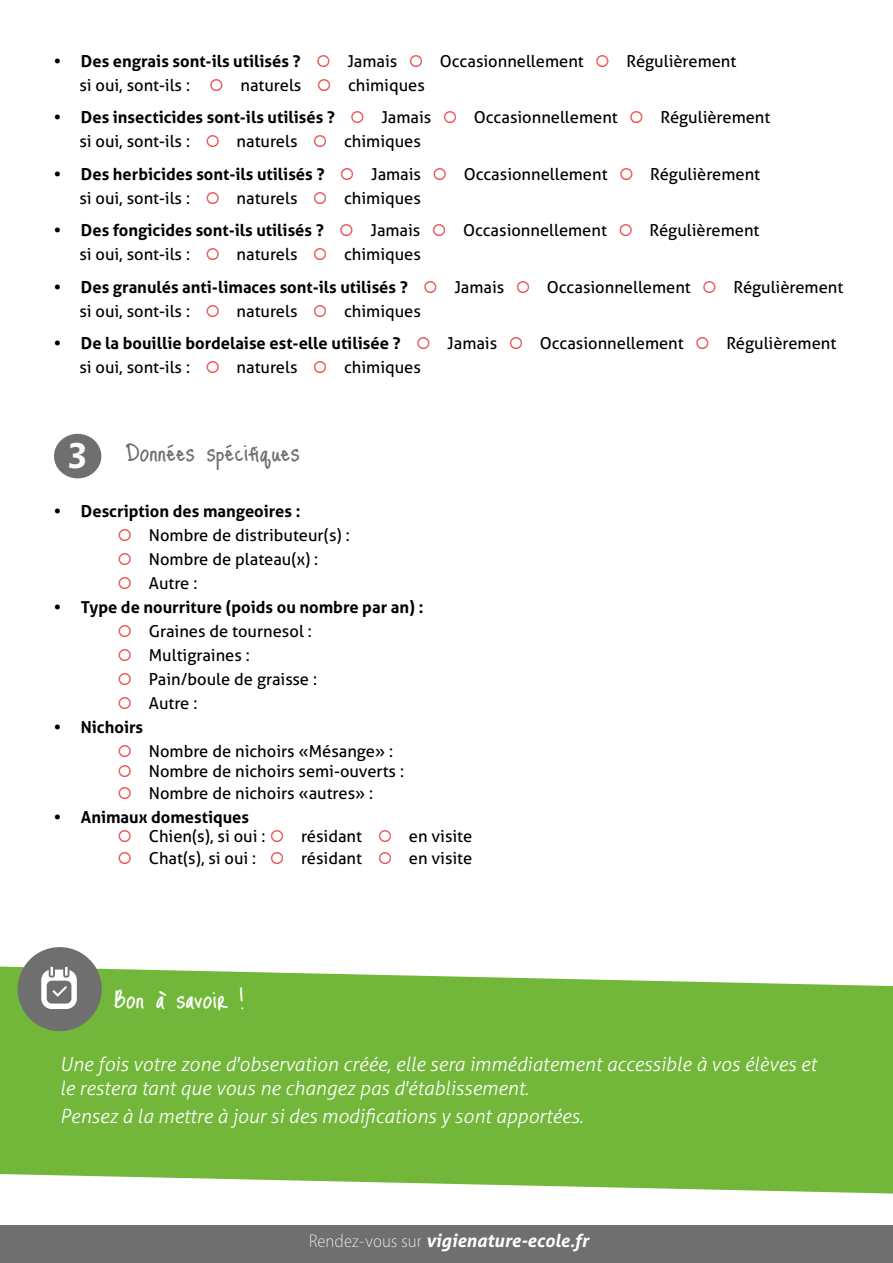
<style>
.page{position:relative;width:893px;height:1263px;background:#fff}
.page>*{position:absolute;margin:0;border:0;box-sizing:border-box;transform-origin:0 0}
.t1{font:39px "Just Me Again Down Here";color:#706f6f}
.t2{font:39px "Just Me Again Down Here";color:#fff}
.t3{font:italic 300 19.5px/24px "Aller";color:#fff}
.t4{font:italic 700 18px "Aller";color:#fff}
.t5{font:16.5px/24px "Aller";color:#000}
.t6{font:700 16.5px "Aller";color:#000}
.s1{font-weight:700}
.s2{color:#e94545}
.s3{font-family:"Vegur";font-weight:300;font-style:normal}
</style>
<div class="page">
<div style="left:54px;top:434px;width:47px;height:44px;background:#706f6f;border-radius:50%"></div>
<div style="left:0;top:1225px;width:893px;height:38px;background:#706f6f"></div>
<svg style="left:0;top:966px;width:893px;height:227px;background:#7ebd4b"></svg>
<div style="left:18px;top:947px;width:84px;height:84px;background:#706f6f;border-radius:50%"></div>
<svg style="left:41px;top:967px;width:36px;height:42px"></svg>
<p class="t5" style="left:79px;top:49px;width:658px;text-indent:-26px"><span class="s1">• Des engrais sont-ils utilisés ?</span> <span class="s2">○</span> Jamais <span class="s2">○</span> Occasionnellement <span class="s2">○</span> Régulièrement si oui, sont-ils : <span class="s2">○</span> naturels <span class="s2">○</span> chimiques</p>
<p class="t5" style="left:79px;top:105px;width:692px;text-indent:-26px"><span class="s1">• Des insecticides sont-ils utilisés ?</span> <span class="s2">○</span> Jamais <span class="s2">○</span> Occasionnellement <span class="s2">○</span> Régulièrement si oui, sont-ils : <span class="s2">○</span> naturels <span class="s2">○</span> chimiques</p>
<p class="t5" style="left:79px;top:162px;width:682px;text-indent:-26px"><span class="s1">• Des herbicides sont-ils utilisés ?</span> <span class="s2">○</span> Jamais <span class="s2">○</span> Occasionnellement <span class="s2">○</span> Régulièrement si oui, sont-ils : <span class="s2">○</span> naturels <span class="s2">○</span> chimiques</p>
<p class="t5" style="left:79px;top:218px;width:682px;text-indent:-26px"><span class="s1">• Des fongicides sont-ils utilisés ?</span> <span class="s2">○</span> Jamais <span class="s2">○</span> Occasionnellement <span class="s2">○</span> Régulièrement si oui, sont-ils : <span class="s2">○</span> naturels <span class="s2">○</span> chimiques</p>
<p class="t5" style="left:79px;top:275px;width:765px;text-indent:-26px"><span class="s1">• Des granulés anti-limaces sont-ils utilisés ?</span> <span class="s2">○</span> Jamais <span class="s2">○</span> Occasionnellement <span class="s2">○</span> Régulièrement si oui, sont-ils : <span class="s2">○</span> naturels <span class="s2">○</span> chimiques</p>
<p class="t5" style="left:79px;top:331px;width:758px;text-indent:-26px"><span class="s1">• De la bouillie bordelaise est-elle utilisée ?</span> <span class="s2">○</span> Jamais <span class="s2">○</span> Occasionnellement <span class="s2">○</span> Régulièrement si oui, sont-ils : <span class="s2">○</span> naturels <span class="s2">○</span> chimiques</p>
<h1 class="t1" style="left:68px;top:428px;width:234px"><sub>3</sub> Données spécifiques</h1>
<p class="t6" style="left:54px;top:501px;width:248px">• Description des mangeoires :</p>
<p class="t5" style="left:118px;top:523px;width:234px"><span class="s2">○</span> Nombre de distributeur(s) :</p>
<p class="t5" style="left:118px;top:547px;width:202px"><span class="s2">○</span> Nombre de plateau(x) :</p>
<p class="t5" style="left:118px;top:571px;width:81px"><span class="s2">○</span> Autre :</p>
<p class="t6" style="left:54px;top:597px;width:371px">• Type de nourriture (poids ou nombre par an) :</p>
<p class="t5" style="left:118px;top:619px;width:196px"><span class="s2">○</span> Graines de tournesol :</p>
<p class="t5" style="left:118px;top:643px;width:134px"><span class="s2">○</span> Multigraines :</p>
<p class="t5" style="left:118px;top:667px;width:201px"><span class="s2">○</span> Pain/boule de graisse :</p>
<p class="t5" style="left:118px;top:691px;width:81px"><span class="s2">○</span> Autre :</p>
<p class="t6" style="left:54px;top:717px;width:91px">• Nichoirs</p>
<p class="t5" style="left:118px;top:739px;width:277px"><span class="s2">○</span> Nombre de nichoirs «Mésange» :</p>
<p class="t5" style="left:118px;top:759px;width:288px"><span class="s2">○</span> Nombre de nichoirs semi-ouverts :</p>
<p class="t5" style="left:118px;top:781px;width:257px"><span class="s2">○</span> Nombre de nichoirs «autres» :</p>
<p class="t6" style="left:54px;top:806px;width:197px">• Animaux domestiques</p>
<p class="t5" style="left:118px;top:824px;width:356px"><span class="s2">○</span> Chien(s), si oui : <span class="s2">○</span> résidant <span class="s2">○</span> en visite</p>
<p class="t5" style="left:118px;top:846px;width:356px"><span class="s2">○</span> Chat(s), si oui : <span class="s2">○</span> résidant <span class="s2">○</span> en visite</p>
<h1 class="t2" style="left:115px;top:975px;width:131px">Bon à savoir !</h1>
<p class="t3" style="left:60px;top:1052px;width:758px">Une fois votre zone d'observation créée, elle sera immédiatement accessible à vos élèves et le restera tant que vous ne changez pas d'établissement.</p>
<p class="t3" style="left:60px;top:1104px;width:525px">Pensez à la mettre à jour si des modifications y sont apportées.</p>
<p class="t4" style="left:309px;top:1229px;width:281px"><span class="s3">Rendez-vous sur</span> vigienature-ecole.fr</p>
</div>
